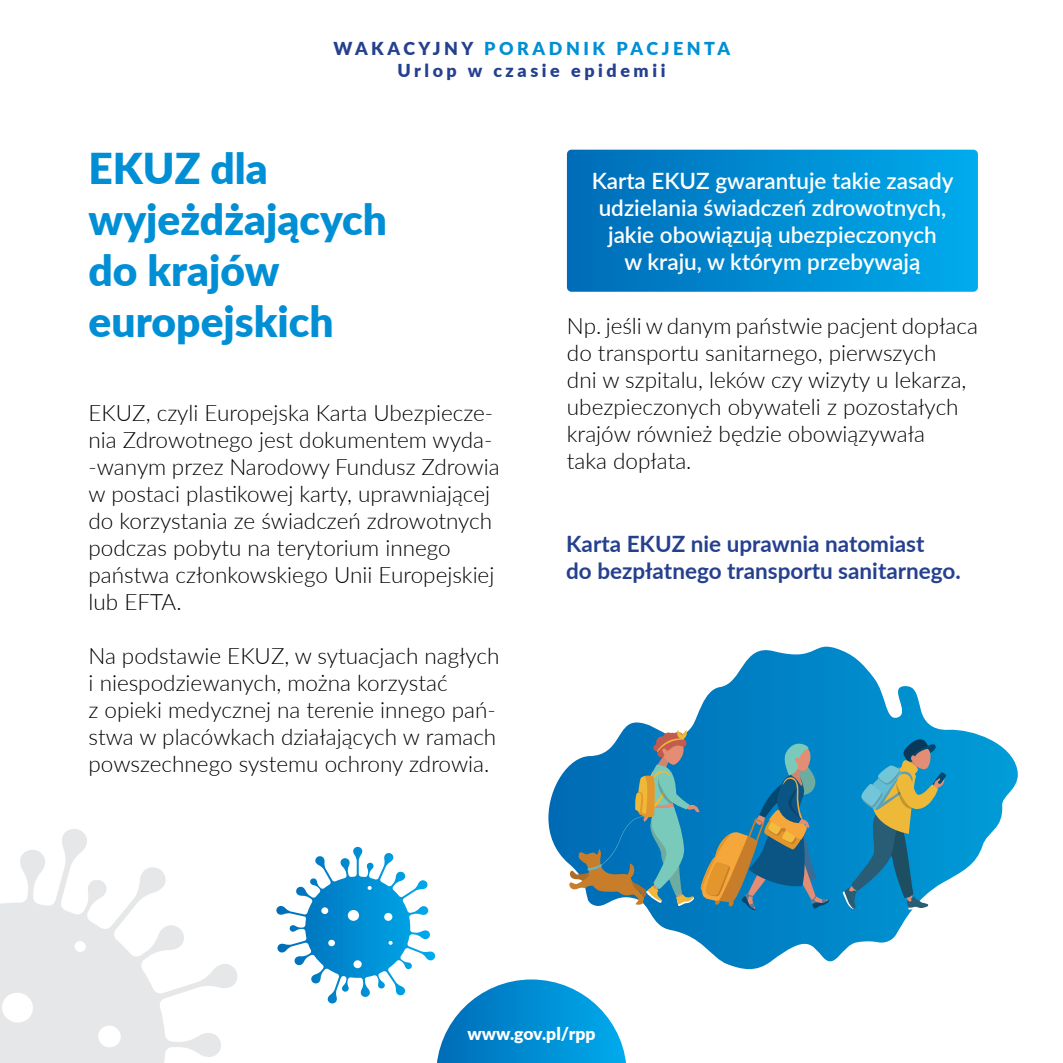
<style>
.page{position:relative;width:1063px;height:1063px;background:#fff}
.page>*{position:absolute;margin:0;border:0;box-sizing:border-box;transform-origin:0 0}
.t1{font:900 42.5px/51px "Lato";color:#008fd5}
.t2{font:300 22.5px/27px "Lato";color:#000}
.t3{font:600 22.5px/27px "Lato";color:#fff;text-align:center}
.t4{font:700 22.5px/27px "Lato";color:#25408f}
.t5{font:900 18px/21.5px "Lato";letter-spacing:.2em;color:#25408f;text-align:center}
.t6{font:900 17.5px "Lato";color:#fff}
.s1{color:#008fd5}
</style>
<div class="page">
<svg style="left:437px;top:979px;width:189px;height:84px"></svg>
<svg style="left:567px;top:150px;width:411px;height:142px;background:#008cd1"></svg>
<svg style="left:548px;top:646px;width:470px;height:324px"></svg>
<svg style="left:569px;top:730px;width:260px;height:180px;background:#3b86a7"></svg>
<svg style="left:843px;top:739px;width:103px;height:171px;background:#318fae"></svg>
<svg style="left:0;top:829px;width:238px;height:234px"></svg>
<svg style="left:276px;top:851px;width:81px;height:121px"></svg>
<p class="t5" style="left:333px;top:37px;width:398px">WAKACYJNY <span class="s1">PORADNIK PACJENTA<br></span>Urlop w czasie epidemii</p>
<h1 class="t1" style="left:89px;top:141px;width:300px">EKUZ dla wyjeżdżających do krajów europejskich</h1>
<p class="t2" style="left:89px;top:399px;width:413px">EKUZ, czyli Europejska Karta Ubezpiecze&shy;nia Zdrowotnego jest dokumentem wyda--wanym przez Narodowy Fundusz Zdrowia w postaci plastikowej karty, uprawniającej do korzystania ze świadczeń zdrowotnych podczas pobytu na terytorium innego państwa członkowskiego Unii Europejskiej lub EFTA.</p>
<p class="t2" style="left:89px;top:642px;width:413px">Na podstawie EKUZ, w sytuacjach nagłych i niespodziewanych, można korzystać<br>z opieki medycznej na terenie innego pań&shy;stwa w placówkach działających w ramach powszechnego systemu ochrony zdrowia.</p>
<p class="t3" style="left:592px;top:167px;width:363px">Karta EKUZ gwarantuje takie zasady udzielania świadczeń zdrowotnych, jakie obowiązują ubezpieczonych<br>w kraju, w którym przebywają</p>
<p class="t2" style="left:567px;top:312px;width:412px">Np. jeśli w danym państwie pacjent dopłaca do transportu sanitarnego, pierwszych<br>dni w szpitalu, leków czy wizyty u lekarza, ubezpieczonych obywateli z pozostałych krajów również będzie obowiązywała<br>taka dopłata.</p>
<p class="t4" style="left:566px;top:529px;width:396px">Karta EKUZ nie uprawnia natomiast<br>do bezpłatnego transportu sanitarnego.</p>
<p class="t6" style="left:467px;top:1020px;width:130px">www.gov.pl/rpp</p>
</div>
